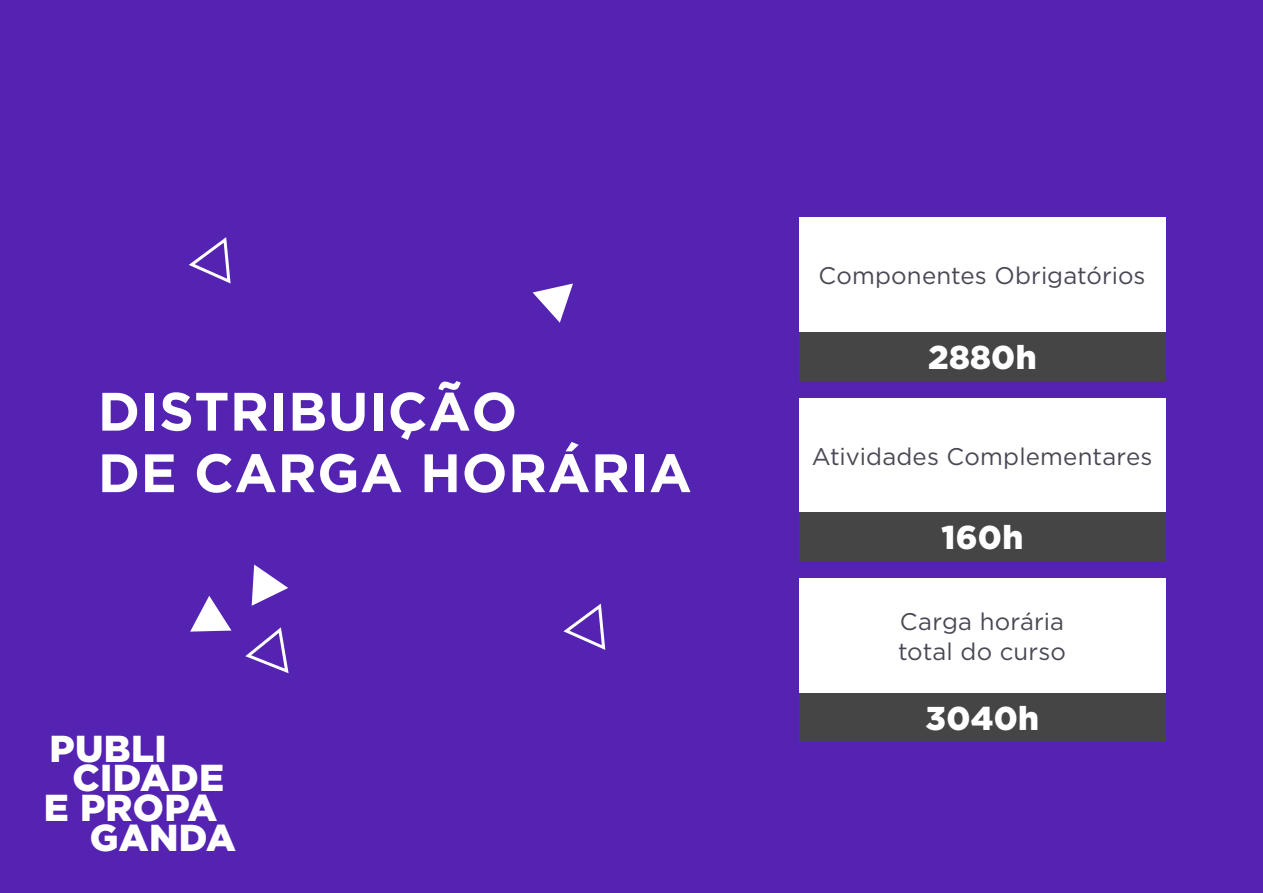
<style>
.page{position:relative;width:1263px;height:893px;background:#5423b1}
.page>*{position:absolute;margin:0;border:0;box-sizing:border-box;transform-origin:0 0}
.t1{font:700 54px/61.5px "Gotham";letter-spacing:.01em;color:#fff}
.t2{font:900 37.5px "Gotham";letter-spacing:.01em;color:#fff}
.t3{font:900 33px "Gotham";letter-spacing:.01em;color:#fff}
.t4{font:24px/30px "Gotham";letter-spacing:.005em;color:#494955}
</style>
<div class="page">
<svg style="left:190px;top:596px;width:41px;height:36px"></svg>
<svg style="left:252px;top:564px;width:36px;height:42px"></svg>
<svg style="left:245px;top:627px;width:44px;height:47px"></svg>
<svg style="left:189px;top:237px;width:42px;height:47px"></svg>
<svg style="left:563px;top:603px;width:43px;height:47px"></svg>
<svg style="left:533px;top:283px;width:40px;height:40px"></svg>
<div style="left:799px;top:217px;width:366px;height:133px;background:#fff"></div>
<div style="left:799px;top:332px;width:366px;height:49px;background:#464545"></div>
<div style="left:799px;top:398px;width:366px;height:132px;background:#fff"></div>
<div style="left:799px;top:513px;width:366px;height:48px;background:#464545"></div>
<div style="left:799px;top:578px;width:366px;height:133px;background:#fff"></div>
<div style="left:799px;top:693px;width:366px;height:49px;background:#464545"></div>
<h1 class="t1" style="left:98px;top:379px;width:595px">DISTRIBUIÇÃO<br>DE CARGA HORÁRIA</h1>
<h2 class="t2" style="left:49px;top:727px;width:119px">PUBLI</h2>
<h2 class="t2" style="left:72px;top:756px;width:153px">CIDADE</h2>
<h2 class="t2" style="left:44px;top:786px;width:175px">E PROPA</h2>
<h2 class="t2" style="left:90px;top:816px;width:148px">GANDA</h2>
<p class="t4" style="left:818px;top:260px;width:329px">Componentes Obrigatórios</p>
<h3 class="t3" style="left:928px;top:338px;width:110px">2880h</h3>
<p class="t4" style="left:812px;top:441px;width:342px">Atividades Complementares</p>
<h3 class="t3" style="left:941px;top:518px;width:83px">160h</h3>
<p class="t4" style="left:898px;top:606px;width:169px">Carga horária total do curso</p>
<h3 class="t3" style="left:925px;top:699px;width:115px">3040h</h3>
</div>
